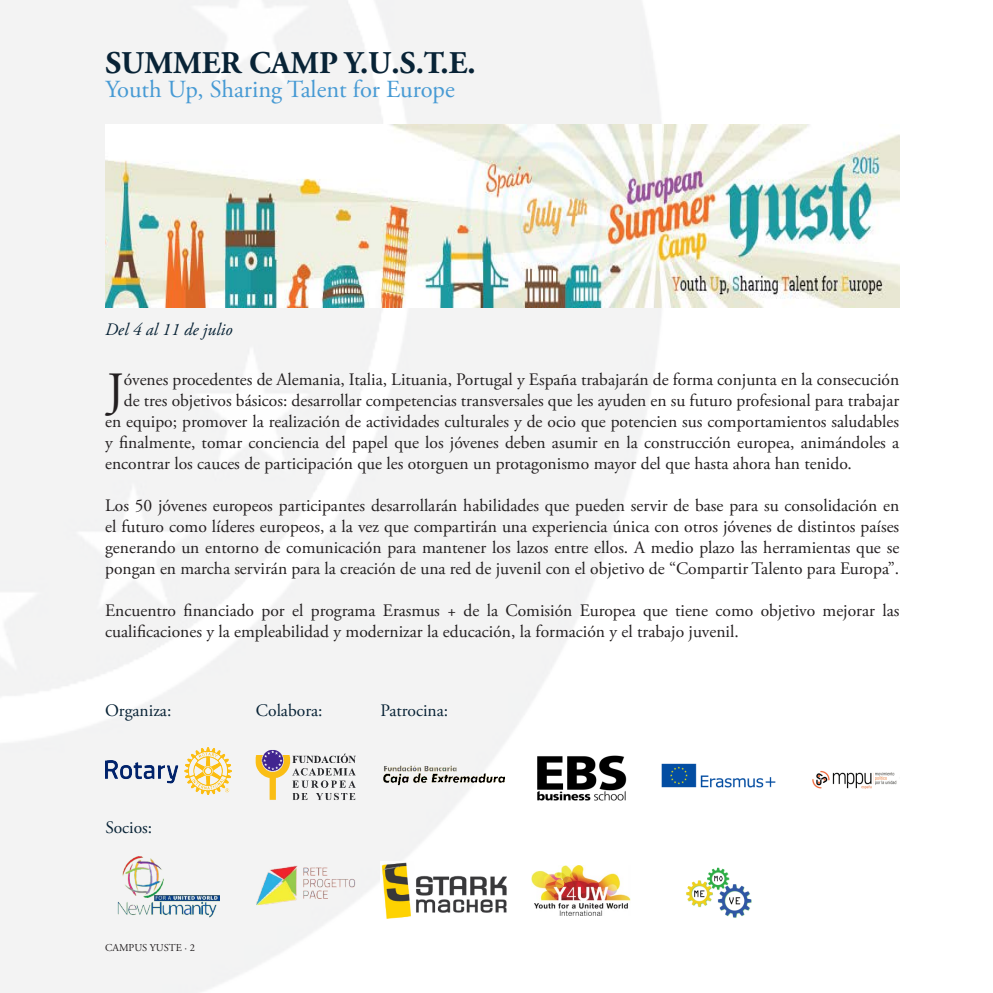
<style>
.page{position:relative;width:993px;height:993px;background:#fff}
.page>*{position:absolute;margin:0;border:0;box-sizing:border-box;transform-origin:0 0}
.t1{font:49.18px "Adobe Garamond Pro";color:#231f20}
.t2{font:700 31.5px "Adobe Garamond Pro";color:#082336}
.t3{font:24.5px "Adobe Garamond Pro";color:#469ad4}
.t4{font:17.5px/21px "Adobe Garamond Pro";color:#231f20;text-align:justify}
.t5{font:17.5px "Adobe Garamond Pro";color:#082336}
.t6{font:italic 17.5px "Adobe Garamond Pro";color:#082336}
.t7{font:10.5px "Adobe Garamond Pro";color:#231f20}
</style>
<div class="page">
<img style="left:0;top:0;width:661px;height:992px">
<img style="left:105px;top:124px;width:794px;height:184px">
<img style="left:105px;top:746px;width:126px;height:48px">
<img style="left:535px;top:754px;width:91px;height:47px">
<img style="left:655px;top:757px;width:121px;height:35px">
<img style="left:380px;top:763px;width:126px;height:23px">
<img style="left:256px;top:749px;width:99px;height:51px">
<img style="left:117px;top:854px;width:103px;height:62px">
<img style="left:256px;top:865px;width:99px;height:41px">
<img style="left:380px;top:861px;width:126px;height:58px">
<img style="left:531px;top:865px;width:99px;height:50px">
<img style="left:686px;top:867px;width:66px;height:51px">
<img style="left:812px;top:770px;width:85px;height:19px">
<h2 class="t2" style="left:105px;top:44px;width:371px">SUMMER CAMP Y.U.S.T.E.</h2>
<h3 class="t3" style="left:105px;top:74px;width:351px">Youth Up, Sharing Talent for Europe</h3>
<p class="t6" style="left:105px;top:319px;width:129px">Del 4 al 11 de julio</p>
<h1 class="t1" style="left:107px;top:360px;width:18px">J</h1>
<p class="t4" style="left:124px;top:369px;width:776px">óvenes procedentes de Alemania, Italia, Lituania, Portugal y España trabajarán de forma conjunta en la consecución</p>
<p class="t4" style="left:124px;top:390px;width:776px">de tres objetivos básicos: desarrollar competencias transversales que les ayuden en su futuro profesional para trabajar</p>
<p class="t4" style="left:105px;top:411px;width:795px">en equipo; promover la realización de actividades culturales y de ocio que potencien sus comportamientos saludables</p>
<p class="t4" style="left:105px;top:432px;width:795px">y finalmente, tomar conciencia del papel que los jóvenes deben asumir en la construcción europea, animándoles a</p>
<p class="t4" style="left:105px;top:453px;width:748px">encontrar los cauces de participación que les otorguen un protagonismo mayor del que hasta ahora han tenido.</p>
<p class="t4" style="left:105px;top:495px;width:795px">Los 50 jóvenes europeos participantes desarrollarán habilidades que pueden servir de base para su consolidación en el futuro como líderes europeos, a la vez que compartirán una experiencia única con otros jóvenes de distintos países generando un entorno de comunicación para mantener los lazos entre ellos. A medio plazo las herramientas que se pongan en marcha servirán para la creación de una red de juvenil con el objetivo de “Compartir Talento para Europa”.</p>
<p class="t4" style="left:105px;top:600px;width:795px">Encuentro financiado por el programa Erasmus + de la Comisión Europea que tiene como objetivo mejorar las cualificaciones y la empleabilidad y modernizar la educación, la formación y el trabajo juvenil.</p>
<p class="t5" style="left:105px;top:699px;width:68px">Organiza:</p>
<p class="t5" style="left:105px;top:816px;width:48px">Socios:</p>
<p class="t7" style="left:105px;top:941px;width:91px">CAMPUS YUSTE · 2</p>
<p class="t5" style="left:256px;top:699px;width:68px">Colabora:</p>
<p class="t5" style="left:380px;top:699px;width:69px">Patrocina:</p>
</div>
